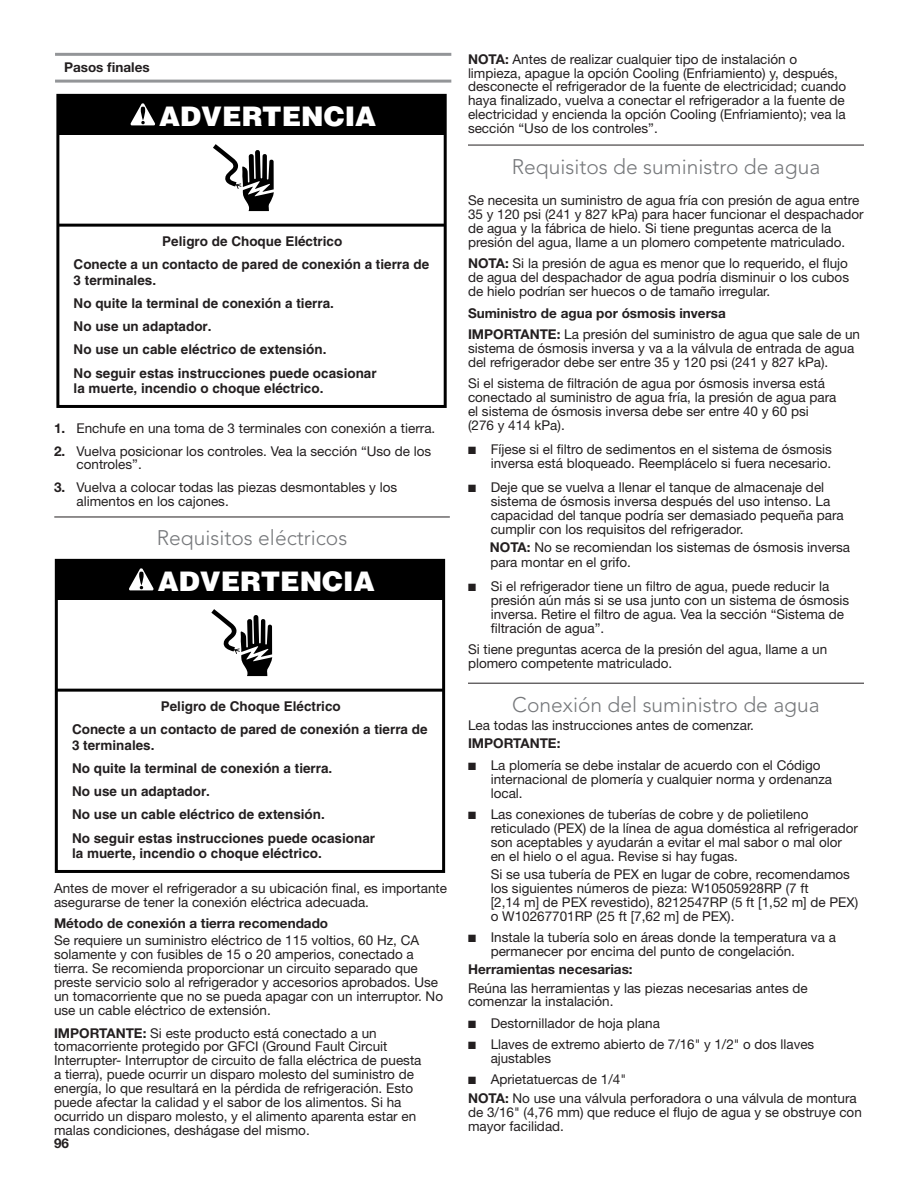
<style>
.page{position:relative;width:918px;height:1188px;background:#fff}
.page>*{position:absolute;margin:0;border:0;box-sizing:border-box;transform-origin:0 0}
.t1{font:900 27px "Helvetica";color:#fff}
.Heading_2{font:300 21px "Avenir LT Std";color:#76787b}
.Body{font:13.5px/13.8px "Helvetica Neue LT Std";color:#231f20}
.t2{font:700 13.5px/23.2px "Helvetica";color:#231f20;text-align:center}
.Numbers_Body_copy{font:13.5px/13.8px "Helvetica Neue LT Std";color:#231f20}
.Body_Indent{font:13.5px/13.8px "Helvetica Neue LT Std";color:#231f20}
.Body_Bold{font:700 13.5px "Helvetica Neue LT Std";color:#231f20}
.WHP_2_Body_Bold_Inde{font:13.5px/15px "Helvetica Neue LT Std";color:#231f20}
.Body-2{font:700 13.5px "Helvetica Neue LT Std";color:#231f20}
.s1{font-weight:700}
</style>
<div class="page">
<hr style="left:55px;top:53px;width:396px;height:3px;background:#939598">
<hr style="left:55px;top:80px;width:396px;height:3px;background:#939598">
<div style="left:58px;top:95px;width:387px;height:39px;background:#000"></div>
<svg style="left:130px;top:103px;width:25px;height:22px"></svg>
<hr style="left:58px;top:224px;width:387px;height:3px;background:#000">
<div style="left:56px;top:94px;width:391px;height:314px;border:3px solid #000"></div>
<svg style="left:213px;top:144px;width:61px;height:67px"></svg>
<hr style="left:54px;top:517px;width:396px;height:1px;background:#231f20">
<div style="left:56px;top:560px;width:388px;height:39px;background:#000"></div>
<svg style="left:129px;top:568px;width:25px;height:22px"></svg>
<hr style="left:56px;top:689px;width:388px;height:3px;background:#000">
<div style="left:55px;top:559px;width:390px;height:314px;border:3px solid #000"></div>
<svg style="left:211px;top:609px;width:61px;height:67px"></svg>
<hr style="left:468px;top:145px;width:396px;height:1px;background:#231f20">
<hr style="left:468px;top:683px;width:396px;height:1px;background:#231f20">
<p class="Body_Bold" style="left:64px;top:59px;width:87px">Pasos finales</p>
<p class="t1" style="left:159px;top:98px;width:219px">ADVERTENCIA</p>
<p class="t2" style="left:74px;top:229px;width:357px">Peligro de Choque Eléctrico<br>Conecte a un contacto de pared de conexión a tierra de</p>
<p class="t2" style="left:74px;top:268px;width:305px;text-align:left">3 terminales.<br>No quite la terminal de conexión a tierra.<br>No use un adaptador.<br>No use un cable eléctrico de extensión.<br>No seguir estas instrucciones puede ocasionar</p>
<p class="t2" style="left:74px;top:377px;width:251px">la muerte, incendio o choque eléctrico.</p>
<p class="Numbers_Body_copy" style="left:54px;top:421px;width:383px"><span class="s1">1.</span> Enchufe en una toma de 3 terminales con conexión a tierra.</p>
<p class="Numbers_Body_copy" style="left:76px;top:444px;width:356px;text-indent:-22px"><span class="s1">2.</span> Vuelva posicionar los controles. Vea la sección “Uso de los controles”.</p>
<p class="Numbers_Body_copy" style="left:76px;top:480px;width:322px;text-indent:-22px"><span class="s1">3.</span> Vuelva a colocar todas las piezas desmontables y los alimentos en los cajones.</p>
<h2 class="Heading_2" style="left:157px;top:526px;width:192px">Requisitos eléctricos</h2>
<p class="t1" style="left:158px;top:563px;width:219px">ADVERTENCIA</p>
<p class="t2" style="left:72px;top:694px;width:357px">Peligro de Choque Eléctrico<br>Conecte a un contacto de pared de conexión a tierra de</p>
<p class="t2" style="left:72px;top:733px;width:305px;text-align:left">3 terminales.<br>No quite la terminal de conexión a tierra.<br>No use un adaptador.<br>No use un cable eléctrico de extensión.<br>No seguir estas instrucciones puede ocasionar</p>
<p class="t2" style="left:72px;top:842px;width:251px">la muerte, incendio o choque eléctrico.</p>
<p class="Body" style="left:54px;top:881px;width:395px">Antes de mover el refrigerador a su ubicación final, es importante asegurarse de tener la conexión eléctrica adecuada.</p>
<p class="Body_Bold" style="left:54px;top:915px;width:276px">Método de conexión a tierra recomendado</p>
<p class="Body" style="left:54px;top:933px;width:391px">Se requiere un suministro eléctrico de 115 voltios, 60 Hz, CA solamente y con fusibles de 15 o 20 amperios, conectado a tierra. Se recomienda proporcionar un circuito separado que preste servicio solo al refrigerador y accesorios aprobados. Use un tomacorriente que no se pueda apagar con un interruptor. No use un cable eléctrico de extensión.</p>
<p class="Body" style="left:54px;top:1026px;width:369px"><span class="s1">IMPORTANTE:</span> Si este producto está conectado a un tomacorriente protegido por GFCI (Ground Fault Circuit Interrupter- Interruptor de circuito de falla eléctrica de puesta a tierra), puede ocurrir un disparo molesto del suministro de energía, lo que resultará en la pérdida de refrigeración. Esto puede afectar la calidad y el sabor de los alimentos. Si ha ocurrido un disparo molesto, y el alimento aparenta estar en malas condiciones, deshágase del mismo.</p>
<p class="Body_Bold" style="left:54px;top:1135px;width:17px">96</p>
<p class="Body" style="left:468px;top:52px;width:380px"><span class="s1">NOTA:</span> Antes de realizar cualquier tipo de instalación o limpieza, apague la opción Cooling (Enfriamiento) y, después, desconecte el refrigerador de la fuente de electricidad; cuando haya finalizado, vuelva a conectar el refrigerador a la fuente de electricidad y encienda la opción Cooling (Enfriamiento); vea la sección “Uso de los controles”.</p>
<h2 class="Heading_2" style="left:512px;top:154px;width:310px">Requisitos de suministro de agua</h2>
<p class="Body" style="left:468px;top:194px;width:397px">Se necesita un suministro de agua fría con presión de agua entre 35 y 120 psi (241 y 827 kPa) para hacer funcionar el despachador de agua y la fábrica de hielo. Si tiene preguntas acerca de la presión del agua, llame a un plomero competente matriculado.</p>
<p class="Body" style="left:468px;top:257px;width:383px;text-align:justify"><span class="s1">NOTA:</span> Si la presión de agua es menor que lo requerido, el flujo de agua del despachador de agua podría disminuir o los cubos de hielo podrían ser huecos o de tamaño irregular.</p>
<p class="Body_Bold" style="left:468px;top:304px;width:259px">Suministro de agua por ósmosis inversa</p>
<p class="Body" style="left:468px;top:327px;width:394px"><span class="s1">IMPORTANTE:</span> La presión del suministro de agua que sale de un sistema de ósmosis inversa y va a la válvula de entrada de agua del refrigerador debe ser entre 35 y 120 psi (241 y 827 kPa).</p>
<p class="Body" style="left:468px;top:376px;width:370px">Si el sistema de filtración de agua por ósmosis inversa está conectado al suministro de agua fría, la presión de agua para el sistema de ósmosis inversa debe ser entre 40 y 60 psi (276 y 414 kPa).</p>
<p class="Body" style="left:468px;top:442px;width:365px;text-align:right">■ Fíjese si el filtro de sedimentos en el sistema de ósmosis inversa está bloqueado. Reemplácelo si fuera necesario.</p>
<p class="Body" style="left:491px;top:480px;width:355px;text-indent:-23px">■ Deje que se vuelva a llenar el tanque de almacenaje del sistema de ósmosis inversa después del uso intenso. La capacidad del tanque podría ser demasiado pequeña para cumplir con los requisitos del refrigerador.</p>
<p class="WHP_2_Body_Bold_Inde" style="left:490px;top:539px;width:362px"><span class="s1">NOTA:</span> No se recomiendan los sistemas de ósmosis inversa para montar en el grifo.</p>
<p class="Body" style="left:491px;top:579px;width:360px;text-indent:-23px">■ Si el refrigerador tiene un filtro de agua, puede reducir la presión aún más si se usa junto con un sistema de ósmosis inversa. Retire el filtro de agua. Vea la sección “Sistema de filtración de agua”.</p>
<p class="Body" style="left:468px;top:642px;width:361px">Si tiene preguntas acerca de la presión del agua, llame a un plomero competente matriculado.</p>
<h2 class="Heading_2" style="left:512px;top:692px;width:309px">Conexión del suministro de agua</h2>
<p class="Body" style="left:468px;top:718px;width:288px">Lea todas las instrucciones antes de comenzar.</p>
<p class="Body_Bold" style="left:468px;top:735px;width:94px">IMPORTANTE:</p>
<p class="Body" style="left:491px;top:758px;width:343px;text-indent:-23px">■ La plomería se debe instalar de acuerdo con el Código internacional de plomería y cualquier norma y ordenanza local.</p>
<p class="Body" style="left:491px;top:807px;width:369px;text-indent:-23px">■ Las conexiones de tuberías de cobre y de polietileno reticulado (PEX) de la línea de agua doméstica al refrigerador son aceptables y ayudarán a evitar el mal sabor o mal olor en el hielo o el agua. Revise si hay fugas.</p>
<p class="Body_Indent" style="left:491px;top:867px;width:369px">Si se usa tubería de PEX en lugar de cobre, recomendamos los siguientes números de pieza: W10505928RP (7 ft<br>[2,14 m] de PEX revestido), 8212547RP (5 ft [1,52 m] de PEX) o W10267701RP (25 ft [7,62 m] de PEX).</p>
<p class="Body" style="left:491px;top:930px;width:347px;text-indent:-23px">■ Instale la tubería solo en áreas donde la temperatura va a permanecer por encima del punto de congelación.</p>
<p class="Body-2" style="left:468px;top:961px;width:166px">Herramientas necesarias:</p>
<p class="Body" style="left:468px;top:981px;width:341px">Reúna las herramientas y las piezas necesarias antes de comenzar la instalación.</p>
<p class="Body" style="left:468px;top:1016px;width:193px">■ Destornillador de hoja plana</p>
<p class="Body" style="left:491px;top:1037px;width:325px;text-indent:-23px">■ Llaves de extremo abierto de 7/16" y 1/2" o dos llaves ajustables</p>
<p class="Body" style="left:468px;top:1073px;width:160px">■ Aprietatuercas de 1/4"</p>
<p class="Body" style="left:468px;top:1091px;width:395px"><span class="s1">NOTA:</span> No use una válvula perforadora o una válvula de montura de 3/16" (4,76 mm) que reduce el flujo de agua y se obstruye con mayor facilidad.</p>
</div>
